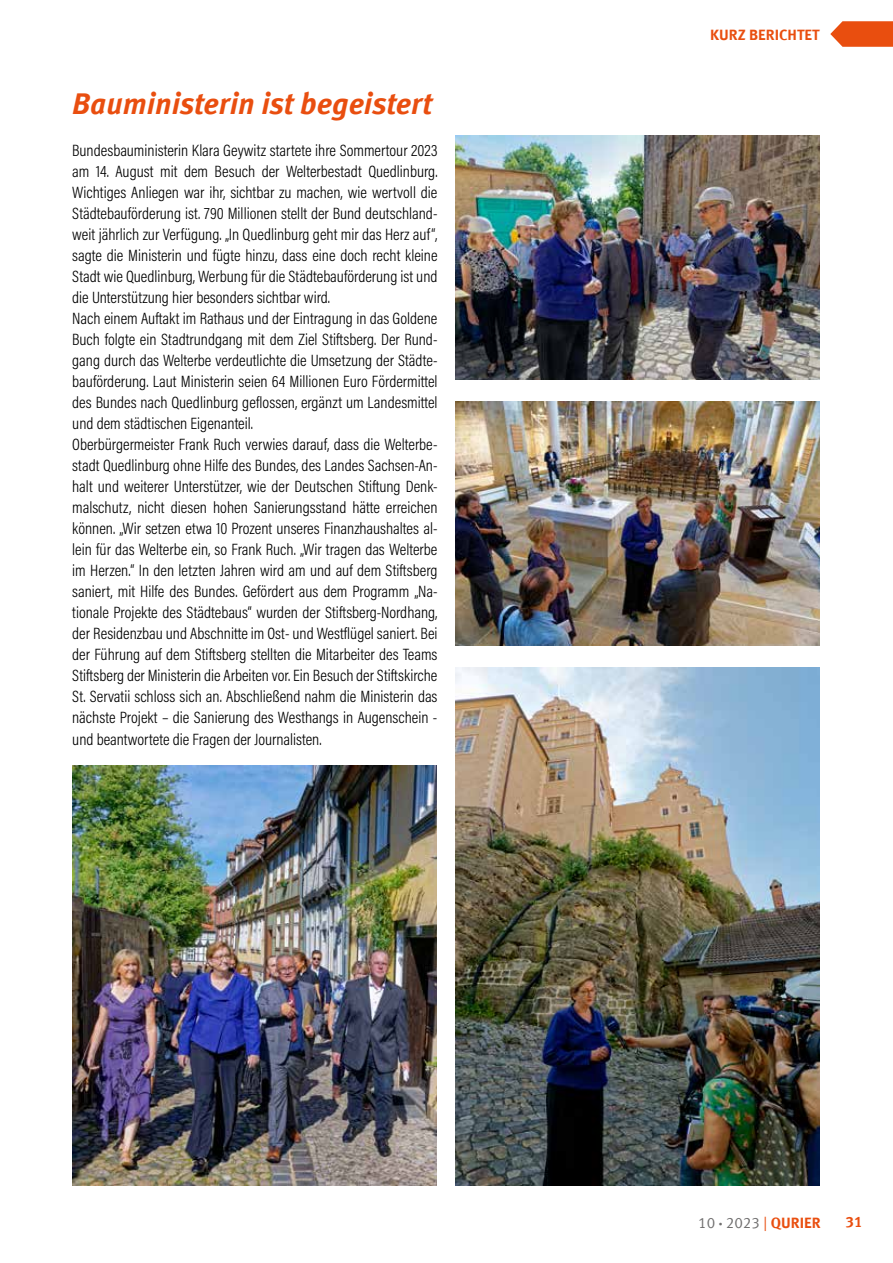
<style>
.page{position:relative;width:893px;height:1263px;background:#fff}
.page>*{position:absolute;margin:0;border:0;box-sizing:border-box;transform-origin:0 0}
.t1{font:italic 700 30px "Meta Offc Pro";color:#e94e0f}
.t2{font:300 16.5px/21px "Acumin Pro Cond";color:#000}
.t3{font:700 15px "Meta Offc Pro";color:#e94e0f}
.t4{font:15px "Meta Offc Pro Norm";color:#706f6f}
.s1{font-family:"Myriad Pro";font-weight:300}
.s2{color:#e94e0f}
.s3{font-family:"Meta Offc Pro";font-weight:700;color:#e94e0f}
</style>
<div class="page">
<svg style="left:830px;top:21px;width:63px;height:26px;background:#eb622b"></svg>
<img style="left:455px;top:135px;width:365px;height:244px">
<img style="left:455px;top:401px;width:365px;height:244px">
<img style="left:73px;top:765px;width:364px;height:420px">
<img style="left:455px;top:667px;width:365px;height:518px">
<h1 class="t1" style="left:72px;top:80px;width:361px">Bauministerin ist begeistert</h1>
<p class="t2" style="left:72px;top:140px;width:367px">Bundesbauministerin Klara Geywitz startete ihre Sommertour 2023 am 14. August mit dem Besuch der Welterbestadt Quedlinburg.<br>Wichtiges Anliegen war ihr, sichtbar zu machen, wie wertvoll die Städtebauförderung ist. 790 Millionen stellt der Bund deutschland&shy;weit jährlich zur Verfügung. „In Quedlinburg geht mir das Herz auf“, sagte die Ministerin und fügte hinzu, dass eine doch recht kleine Stadt wie Quedlinburg, Werbung für die Städtebauförderung ist und die Unterstützung hier besonders sichtbar wird.<br>Nach einem Auftakt im Rathaus und der Eintragung in das Goldene Buch folgte ein Stadtrundgang mit dem Ziel Stiftsberg. Der Rund&shy;gang durch das Welterbe verdeutlichte die Umsetzung der Städte&shy;bauförderung. Laut Ministerin seien 64 Millionen Euro Fördermittel des Bundes nach Quedlinburg geflossen, ergänzt um Landesmittel und dem städtischen Eigenanteil.<br>Oberbürgermeister Frank Ruch verwies darauf, dass die Welterbe&shy;stadt Quedlinburg ohne Hilfe des Bundes, des Landes Sachsen-An&shy;halt und weiterer Unterstützer, wie der Deutschen Stiftung Denk&shy;malschutz, nicht diesen hohen Sanierungsstand hätte erreichen können. „Wir setzen etwa 10 Prozent unseres Finanzhaushaltes al&shy;lein für das Welterbe ein, so Frank Ruch. „Wir tragen das Welterbe im Herzen.“ In den letzten Jahren wird am und auf dem Stiftsberg saniert, mit Hilfe des Bundes. Gefördert aus dem Programm „Na&shy;tionale Projekte des Städtebaus“ wurden der Stiftsberg-Nordhang, der Residenzbau und Abschnitte im Ost- und Westflügel saniert. Bei der Führung auf dem Stiftsberg stellten die Mitarbeiter des Teams Stiftsberg der Ministerin die Arbeiten vor. Ein Besuch der Stiftskirche St. Servatii schloss sich an. Abschließend nahm die Ministerin das nächste Projekt – die Sanierung des Westhangs in Augenschein - und beantwortete die Fragen der Journalisten.</p>
<p class="t3" style="left:710px;top:23px;width:111px">KURZ BERICHTET</p>
<p class="t4" style="left:698px;top:1211px;width:124px">10 <span class="s1">•</span> 2023 <span class="s2">|</span> <span class="s3">QURIER</span></p>
<p class="t3" style="left:846px;top:1210px;width:19px">31</p>
</div>
